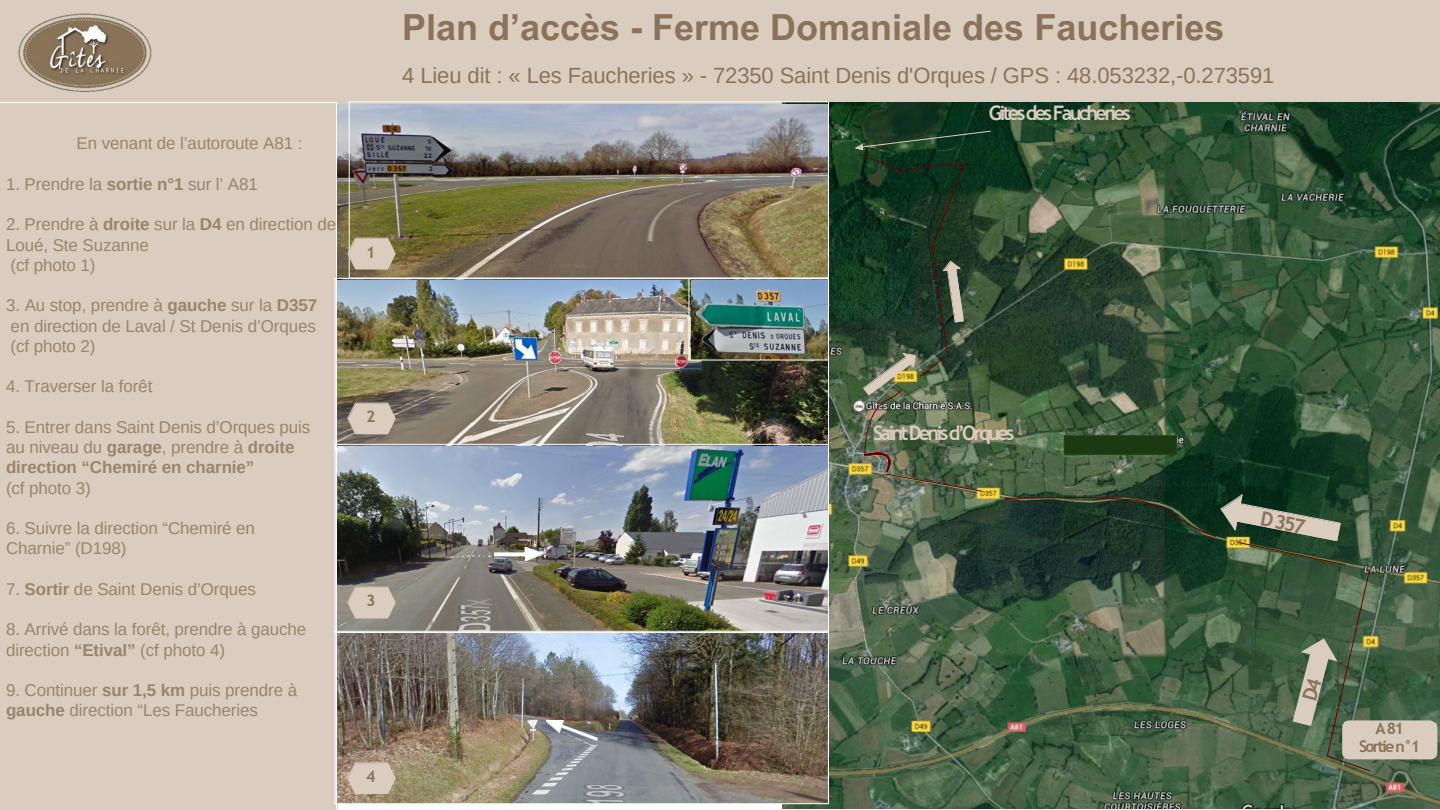
<style>
.page{position:relative;width:1440px;height:810px;background:#fff}
.page>*{position:absolute;margin:0;border:0;box-sizing:border-box;transform-origin:0 0}
.t1{font:700 36px "Arial MT Pro";color:#8a7359}
.t2{font:22px "Arimo";letter-spacing:-.005em;color:#8a7359}
.t3{font:700 20px "Trebuchet MS";letter-spacing:-.135em;color:#dacdc0}
.t4{font:700 20px "Trebuchet MS";color:#8a7359}
.t5{font:17px/20.2px "Arimo";letter-spacing:-.005em;color:#99846d}
.t6{font:700 17px "Arimo";letter-spacing:-.005em;color:#99846d}
.t7{font:700 16px "Trebuchet MS";letter-spacing:-.11em;color:#8a7359}
.s1{font-weight:700}
</style>
<div class="page">
<div style="left:0;top:0;width:1440px;height:106px;background:#dacdc0"></div>
<img style="left:783px;top:103px;width:657px;height:706px">
<div style="left:0;top:102px;width:337px;height:708px;background:#dacdc0"></div>
<img style="left:337px;top:104px;width:490px;height:177px">
<div style="left:349px;top:101px;width:480px;height:177px;border:1px solid #fff"></div>
<img style="left:337px;top:281px;width:490px;height:166px">
<svg style="left:348px;top:238px;width:48px;height:32px;background:#cbbead"></svg>
<svg style="left:348px;top:403px;width:48px;height:31px"></svg>
<img style="left:691px;top:281px;width:136px;height:77px">
<div style="left:689px;top:278px;width:140px;height:82px;border:1px solid #fff"></div>
<svg style="left:885px;top:474px;width:97px;height:18px;background:#5b644c"></svg>
<img style="left:862px;top:456px;width:29px;height:17px">
<img style="left:337px;top:447px;width:490px;height:184px">
<svg style="left:348px;top:587px;width:48px;height:32px;background:#cdc1b5"></svg>
<img style="left:495px;top:548px;width:45px;height:13px">
<img style="left:337px;top:634px;width:490px;height:168px">
<div style="left:335px;top:631px;width:494px;height:173px;border:1px solid #fff"></div>
<img style="left:546px;top:720px;width:53px;height:20px">
<svg style="left:348px;top:763px;width:48px;height:31px"></svg>
<div style="left:1065px;top:436px;width:112px;height:19px;background:#1b3913"></div>
<div style="left:1064px;top:435px;width:113px;height:20px;border:1px solid #234a18"></div>
<img style="left:18px;top:13px;width:134px;height:79px">
<svg style="left:856px;top:131px;width:135px;height:325px;background:#344c35"></svg>
<svg style="left:1004px;top:495px;width:433px;height:277px;background:#475f46"></svg>
<p class="t5" style="left:77px;top:133px;width:227px">En venant de l’autoroute A81 :</p>
<p class="t5" style="left:6px;top:174px;width:253px">1. Prendre la <span class="s1">sortie n°1</span> sur l’ A81</p>
<p class="t5" style="left:6px;top:214px;width:332px">2. Prendre à <span class="s1">droite</span> sur la <span class="s1">D4</span> en direction de<br>Loué, Ste Suzanne</p>
<p class="t5" style="left:11px;top:255px;width:86px">(cf photo 1)</p>
<p class="t5" style="left:6px;top:295px;width:313px">3. Au stop, prendre à <span class="s1">gauche</span> sur la <span class="s1">D357</span></p>
<p class="t5" style="left:11px;top:316px;width:307px">en direction de Laval / St Denis d’Orques</p>
<p class="t5" style="left:11px;top:336px;width:86px">(cf photo 2)</p>
<p class="t5" style="left:6px;top:376px;width:148px">4. Traverser la forêt</p>
<p class="t5" style="left:6px;top:417px;width:306px">5. Entrer dans Saint Denis d’Orques puis</p>
<p class="t5" style="left:6px;top:437px;width:290px">au niveau du <span class="s1">garage</span>, prendre à <span class="s1">droite</span></p>
<p class="t6" style="left:6px;top:458px;width:250px">direction “Chemiré en charnie”</p>
<p class="t5" style="left:6px;top:478px;width:86px">(cf photo 3)</p>
<p class="t5" style="left:6px;top:518px;width:251px">6. Suivre la direction “Chemiré en</p>
<p class="t5" style="left:6px;top:538px;width:122px">Charnie” (D198)</p>
<p class="t5" style="left:6px;top:579px;width:252px">7. <span class="s1">Sortir</span> de Saint Denis d’Orques</p>
<p class="t5" style="left:6px;top:619px;width:302px">8. Arrivé dans la forêt, prendre à gauche</p>
<p class="t5" style="left:6px;top:640px;width:221px">direction <span class="s1">“Etival”</span> (cf photo 4)</p>
<p class="t5" style="left:6px;top:680px;width:293px">9. Continuer <span class="s1">sur 1,5 km</span> puis prendre à</p>
<p class="t5" style="left:6px;top:700px;width:254px"><span class="s1">gauche</span> direction “Les Faucheries</p>
<p class="t1" style="left:402px;top:13px;width:824px">Plan d’accès - Ferme Domaniale des Faucheries</p>
<p class="t2" style="left:402px;top:63px;width:874px">4 Lieu dit : « Les Faucheries » - 72350 Saint Denis d'Orques / GPS : 48.053232,-0.273591</p>
<p class="t3" style="left:989px;top:101px;width:144px">Gites des Faucheries</p>
<p class="t7" style="left:366px;top:242px;width:11px">1</p>
<p class="t7" style="left:366px;top:407px;width:11px">2</p>
<p class="t7" style="left:366px;top:591px;width:11px">3</p>
<p class="t3" style="left:873px;top:421px;width:143px">Saint Denis d’Orques</p>
<p class="t4" style="left:1263px;top:507px;width:47px;rotate:11deg">D 357</p>
<p class="t7" style="left:366px;top:767px;width:11px">4</p>
<p class="t7" style="left:1376px;top:719px;width:30px">A81</p>
<p class="t7" style="left:1359px;top:737px;width:63px">Sortie n°1</p>
</div>
